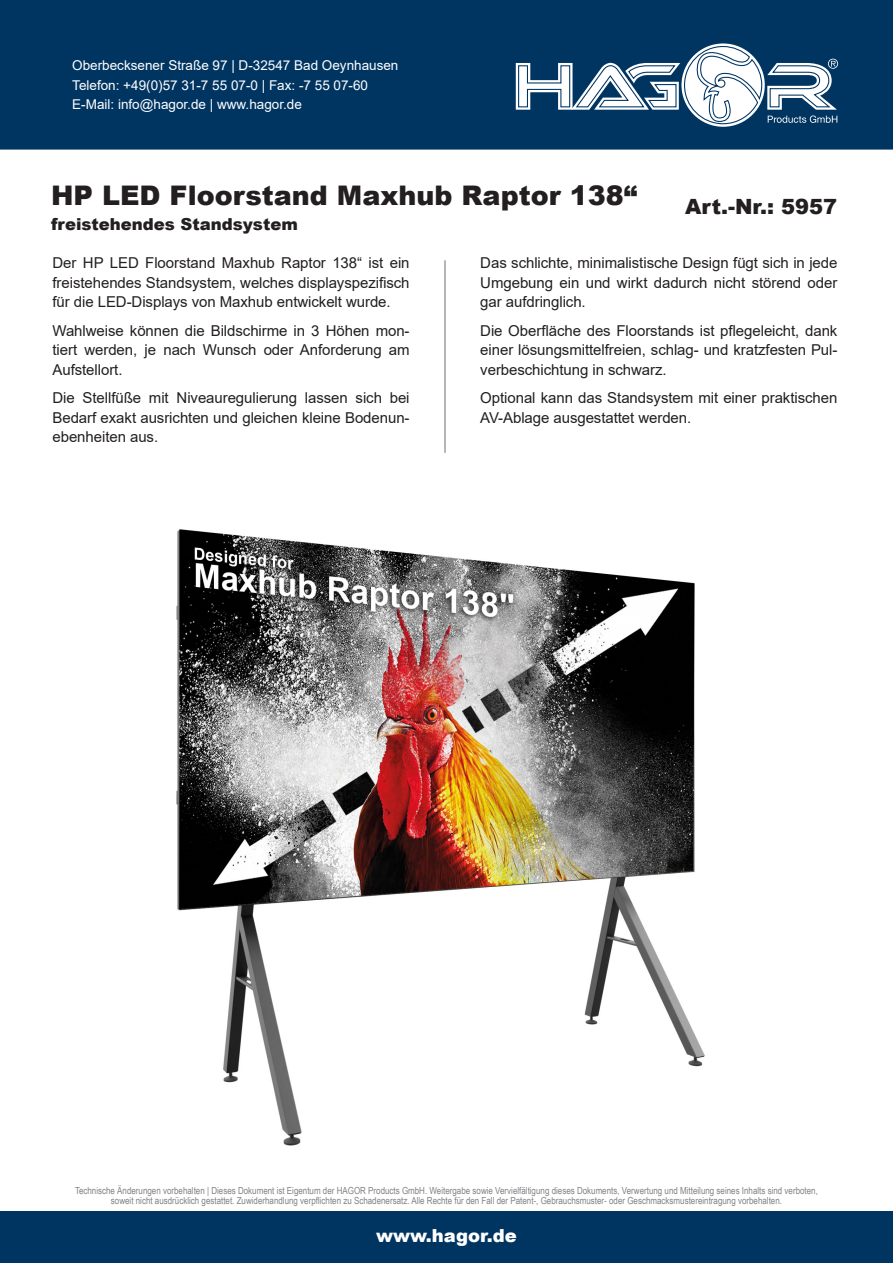
<style>
.page{position:relative;width:893px;height:1263px;background:#fff}
.page>*{position:absolute;margin:0;border:0;box-sizing:border-box;transform-origin:0 0}
.t1{font:900 27px "Arial";color:#231f20}
.t2{font:900 21px "Arial";color:#231f20}
.t3{font:900 18px "Arial";color:#fff}
.t4{font:900 16.5px "Arial";color:#231f20}
.t5{font:15px/19.5px "Arial";letter-spacing:-.005em;color:#231f20;text-align:justify}
.t6{font:13.5px/19.5px "Arial";color:#fff}
.t7{font:9.75px/10.5px "Arial Narrow";color:#808285;text-align:center}
</style>
<div class="page">
<div style="left:0;top:1212px;width:893px;height:51px;background:#003562"></div>
<div style="left:0;top:0;width:893px;height:150px;background:#003562"></div>
<hr style="left:444px;top:260px;width:2px;height:193px;background:#9d9fa2">
<svg style="left:483px;top:39px;width:376px;height:92px"></svg>
<img style="left:176px;top:529px;width:529px;height:617px">
<p class="t6" style="left:72px;top:56px;width:328px">Oberbecksener Straße 97 | D-32547 Bad Oeynhausen<br>Telefon: +49(0)57 31-7 55 07-0 | Fax: -7 55 07-60<br>E-Mail: info@hagor.de | www.hagor.de</p>
<h1 class="t1" style="left:51px;top:176px;width:588px">HP LED Floorstand Maxhub Raptor 138“</h1>
<p class="t4" style="left:51px;top:212px;width:248px">freistehendes Standsystem</p>
<h2 class="t2" style="left:685px;top:191px;width:154px">Art.-Nr.: 5957</h2>
<p class="t5" style="left:53px;top:253px;width:359px">Der HP LED Floorstand Maxhub Raptor 138“ ist ein freistehendes Standsystem, welches displayspezifisch für die LED-Displays von Maxhub entwickelt wurde.</p>
<p class="t5" style="left:53px;top:321px;width:359px">Wahlweise können die Bildschirme in 3 Höhen mon&shy;tiert werden, je nach Wunsch oder Anforderung am Aufstellort.</p>
<p class="t5" style="left:53px;top:388px;width:359px">Die Stellfüße mit Niveauregulierung lassen sich bei Bedarf exakt ausrichten und gleichen kleine Bodenun&shy;ebenheiten aus.</p>
<p class="t5" style="left:480px;top:253px;width:359px">Das schlichte, minimalistische Design fügt sich in jede Umgebung ein und wirkt dadurch nicht störend oder gar aufdringlich.</p>
<p class="t5" style="left:480px;top:321px;width:359px">Die Oberfläche des Floorstands ist pflegeleicht, dank einer lösungsmittelfreien, schlag- und kratzfesten Pul&shy;verbeschichtung in schwarz.</p>
<p class="t5" style="left:480px;top:388px;width:359px">Optional kann das Standsystem mit einer praktischen<br>AV-Ablage ausgestattet werden.</p>
<p class="t7" style="left:75px;top:1184px;width:744px">Technische Änderungen vorbehalten | Dieses Dokument ist Eigentum der HAGOR Products GmbH. Weitergabe sowie Vervielfältigung dieses Dokuments, Verwertung und Mitteilung seines Inhalts sind verboten, soweit nicht ausdrücklich gestattet. Zuwiderhandlung verpflichten zu Schadenersatz. Alle Rechte für den Fall der Patent-, Gebrauchsmuster- oder Geschmacksmustereintragung vorbehalten.</p>
<p class="t3" style="left:376px;top:1222px;width:142px">www.hagor.de</p>
</div>
